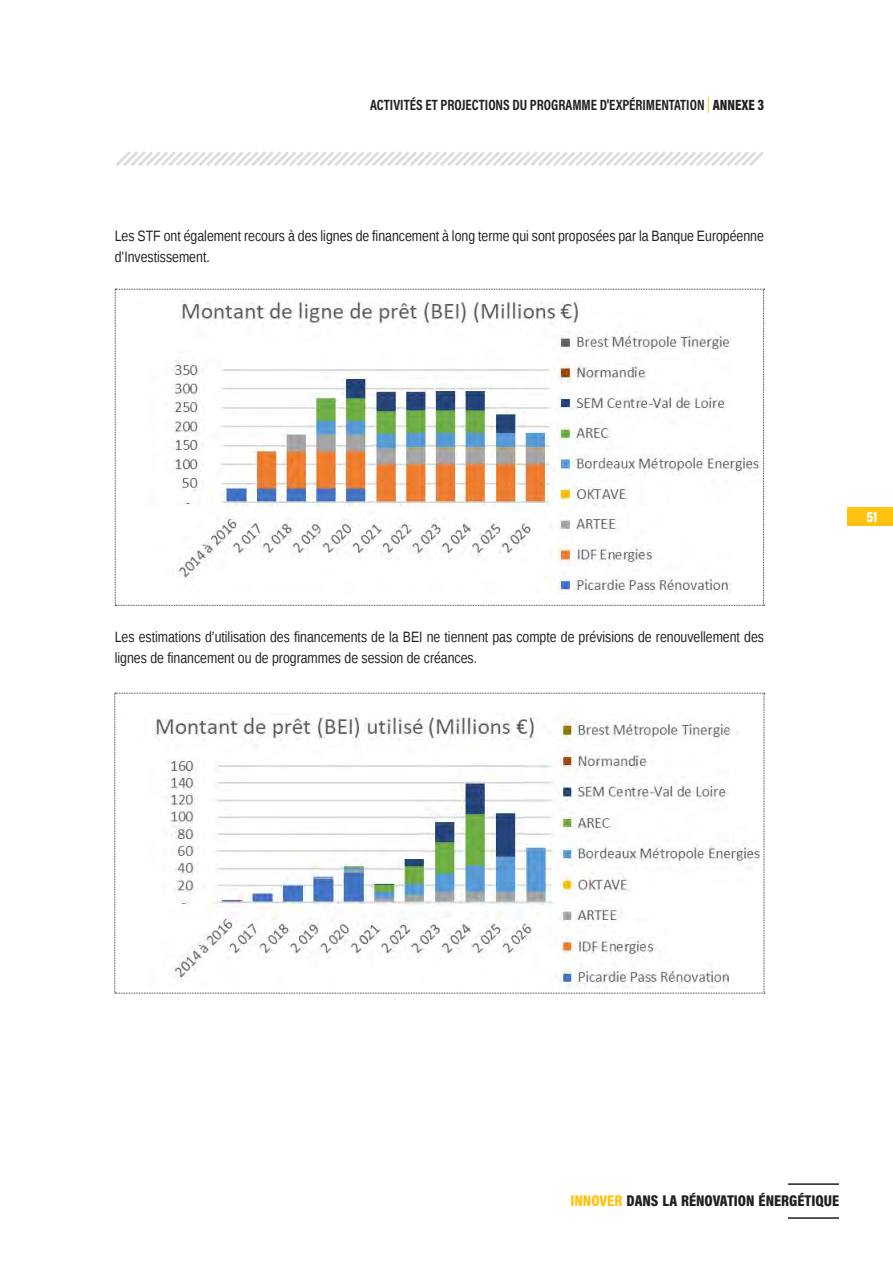
<style>
.page{position:relative;width:893px;height:1263px;background:#fff}
.page>*{position:absolute;margin:0;border:0;box-sizing:border-box;transform-origin:0 0}
.t1{font:900 15.75px "Acumin Pro Cond";color:#231f20}
.texte_courant{font:15px/21px "Liberation Sans Narrow";color:#231f20}
.t2{font:700 15px "Acumin Pro Cond";color:#231f20;scale:.95 1}
.t3{font:900 15px "Acumin Pro Cond";color:#fff}
.s1{font-weight:400;color:#fec210}
.s2{font-weight:900}
.s3{color:#fec210}
</style>
<div class="page">
<hr style="left:788px;top:1183px;width:51px;height:2px;background:#231f20">
<hr style="left:788px;top:1217px;width:51px;height:2px;background:#231f20">
<div style="left:848px;top:507px;width:45px;height:19px;background:#fec210"></div>
<svg style="left:116px;top:151px;width:648px;height:15px"></svg>
<svg style="left:115px;top:289px;width:650px;height:317px"></svg>
<svg style="left:114px;top:693px;width:651px;height:301px"></svg>
<p class="t2" style="left:370px;top:95px;width:416px">ACTIVITÉS ET PROJECTIONS DU PROGRAMME D'EXPÉRIMENTATION <span class="s1">|</span> <span class="s2">ANNEXE 3</span></p>
<p class="texte_courant" style="left:115px;top:225px;width:651px">Les STF ont également recours à des lignes de financement à long terme qui sont proposées par la Banque Européenne d’Investissement.</p>
<p class="texte_courant" style="left:115px;top:627px;width:651px">Les estimations d’utilisation des financements de la BEI ne tiennent pas compte de prévisions de renouvellement des lignes de financement ou de programmes de session de créances.</p>
<p class="t3" style="left:866px;top:507px;width:13px">51</p>
<p class="t1" style="left:570px;top:1190px;width:270px"><span class="s3">INNOVER</span> DANS LA RÉNOVATION ÉNERGÉTIQUE</p>
</div>
